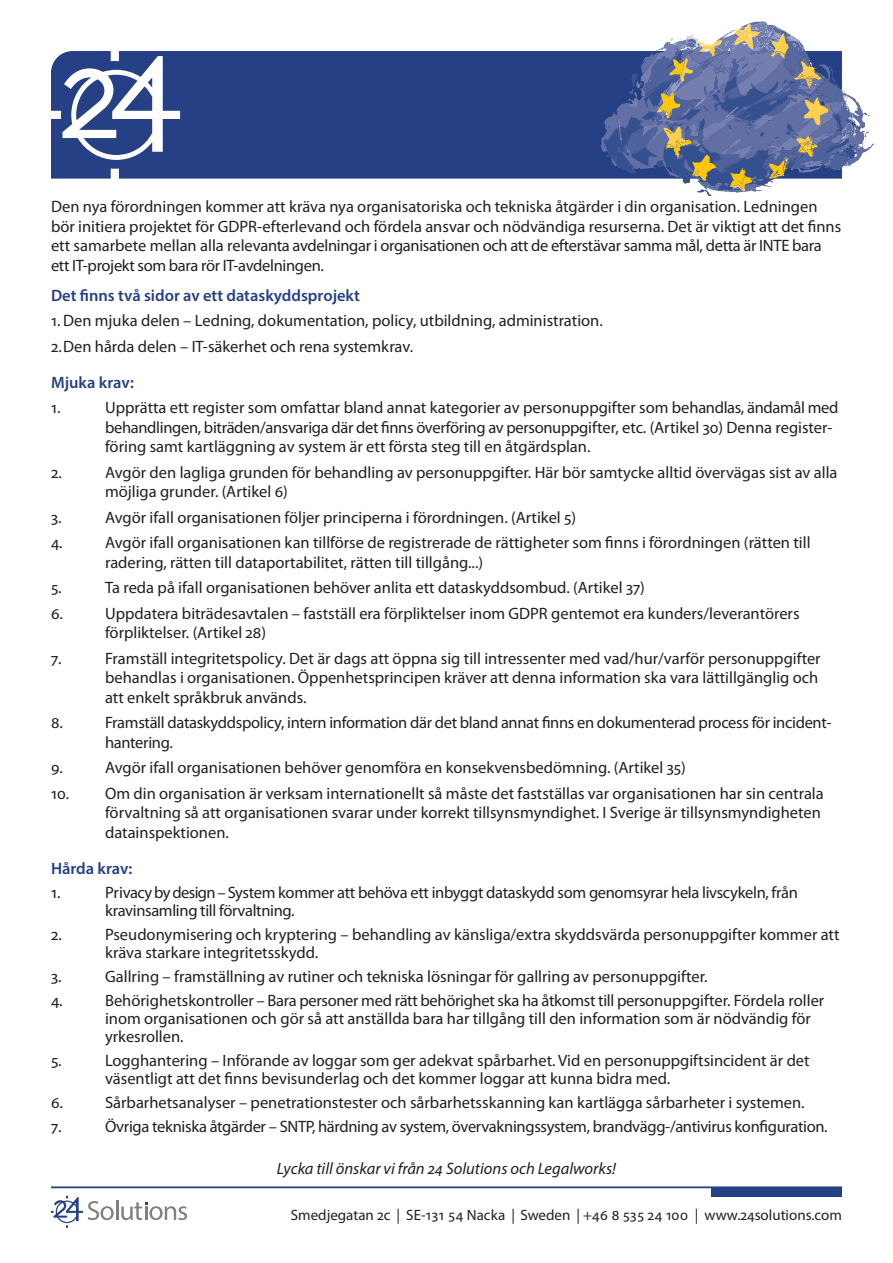
<style>
.page{position:relative;width:893px;height:1263px;background:#fff}
.page>*{position:absolute;margin:0;border:0;box-sizing:border-box;transform-origin:0 0}
.Punkt-lista{font:16.5px/19.5px "Myriad Pro";color:#231f20}
.Underrubrik{font:16.5px/19.5px "Myriad Pro";color:#231f20}
.Punkt-lista-2{font:16.5px/19.5px "Myriad Pro";letter-spacing:-.02em;color:#231f20}
.Underrubrik-2{font:600 16.5px "Myriad Pro";color:#264085}
.t1{font:italic 16.5px "Myriad Pro";color:#231f20}
.t2{font:15px "Myriad Pro";color:#231f20}
</style>
<div class="page">
<svg style="left:51px;top:51px;width:791px;height:128px;background:#3c528e"></svg>
<hr style="left:51px;top:1186px;width:791px;height:2px;background:#264085">
<div style="left:712px;top:1187px;width:130px;height:10px;background:#264085"></div>
<svg style="left:51px;top:1196px;width:63px;height:32px"></svg>
<hr style="left:116px;top:1200px;width:2px;height:20px;background:#7e8083">
<svg style="left:121px;top:1202px;width:66px;height:18px"></svg>
<svg style="left:643px;top:21px;width:151px;height:100px;background:#838caa"></svg>
<p class="Underrubrik" style="left:51px;top:197px;width:792px">Den nya förordningen kommer att kräva nya organisatoriska och tekniska åtgärder i din organisation. Ledningen bör initiera projektet för GDPR-efterlevand och fördela ansvar och nödvändiga resurserna. Det är viktigt att det finns ett samarbete mellan alla relevanta avdelningar i organisationen och att de efterstävar samma mål, detta är INTE bara ett IT-projekt som bara rör IT-avdelningen.</p>
<p class="Underrubrik-2" style="left:51px;top:285px;width:310px">Det finns två sidor av ett dataskyddsprojekt</p>
<p class="Punkt-lista" style="left:51px;top:311px;width:553px">1. Den mjuka delen – Ledning, dokumentation, policy, utbildning, administration.</p>
<p class="Punkt-lista" style="left:51px;top:336px;width:364px">2.Den hårda delen – IT-säkerhet och rena systemkrav.</p>
<p class="Underrubrik-2" style="left:51px;top:372px;width:84px">Mjuka krav:</p>
<p class="Punkt-lista" style="left:51px;top:398px;width:11px">1.</p>
<p class="Punkt-lista" style="left:105px;top:398px;width:735px">Upprätta ett register som omfattar bland annat kategorier av personuppgifter som behandlas, ändamål med behandlingen, biträden/ansvariga där det finns överföring av personuppgifter, etc. (Artikel 30) Denna register&shy;föring samt kartläggning av system är ett första steg till en åtgärdsplan.</p>
<p class="Punkt-lista" style="left:51px;top:462px;width:12px">2.</p>
<p class="Punkt-lista" style="left:105px;top:462px;width:734px">Avgör den lagliga grunden för behandling av personuppgifter. Här bör samtycke alltid övervägas sist av alla möjliga grunder. (Artikel 6)</p>
<p class="Punkt-lista" style="left:51px;top:507px;width:12px">3.</p>
<p class="Punkt-lista" style="left:105px;top:507px;width:473px">Avgör ifall organisationen följer principerna i förordningen. (Artikel 5)</p>
<p class="Punkt-lista" style="left:51px;top:533px;width:13px">4.</p>
<p class="Punkt-lista" style="left:105px;top:533px;width:707px">Avgör ifall organisationen kan tillförse de registrerade de rättigheter som finns i förordningen (rätten till radering, rätten till dataportabilitet, rätten till tillgång...)</p>
<p class="Punkt-lista" style="left:51px;top:578px;width:12px">5.</p>
<p class="Punkt-lista" style="left:105px;top:578px;width:541px">Ta reda på ifall organisationen behöver anlita ett dataskyddsombud. (Artikel 37)</p>
<p class="Punkt-lista" style="left:51px;top:603px;width:13px">6.</p>
<p class="Punkt-lista" style="left:105px;top:603px;width:696px">Uppdatera biträdesavtalen – fastställ era förpliktelser inom GDPR gentemot era kunders/leverantörers förpliktelser. (Artikel 28)</p>
<p class="Punkt-lista" style="left:51px;top:648px;width:12px">7.</p>
<p class="Punkt-lista" style="left:105px;top:648px;width:717px">Framställ integritetspolicy. Det är dags att öppna sig till intressenter med vad/hur/varför personuppgifter behandlas i organisationen. Öppenhetsprincipen kräver att denna information ska vara lättillgänglig och att enkelt språkbruk används.</p>
<p class="Punkt-lista" style="left:51px;top:713px;width:13px">8.</p>
<p class="Punkt-lista-2" style="left:105px;top:713px;width:728px">Framställ dataskyddspolicy, intern information där det bland annat finns en dokumenterad process för incident&shy;hantering.</p>
<p class="Punkt-lista" style="left:51px;top:758px;width:13px">9.</p>
<p class="Punkt-lista" style="left:105px;top:758px;width:582px">Avgör ifall organisationen behöver genomföra en konsekvensbedömning. (Artikel 35)</p>
<p class="Punkt-lista" style="left:105px;top:783px;width:720px;text-indent:-54px">10. Om din organisation är verksam internationellt så måste det fastställas var organisationen har sin centrala förvaltning så att organisationen svarar under korrekt tillsynsmyndighet. I Sverige är tillsynsmyndigheten datainspektionen.</p>
<p class="Underrubrik-2" style="left:51px;top:858px;width:83px">Hårda krav:</p>
<p class="Punkt-lista" style="left:51px;top:882px;width:11px">1.</p>
<p class="Punkt-lista-2" style="left:105px;top:883px;width:694px;line-height:18px">Privacy by design – System kommer att behöva ett inbyggt dataskydd som genomsyrar hela livscykeln, från kravinsamling till förvaltning.</p>
<p class="Punkt-lista" style="left:51px;top:924px;width:12px">2.</p>
<p class="Punkt-lista" style="left:105px;top:925px;width:736px;line-height:18px">Pseudonymisering och kryptering – behandling av känsliga/extra skyddsvärda personuppgifter kommer att kräva starkare integritetsskydd.</p>
<p class="Punkt-lista" style="left:51px;top:966px;width:12px">3.</p>
<p class="Punkt-lista" style="left:105px;top:966px;width:604px">Gallring – framställning av rutiner och tekniska lösningar för gallring av personuppgifter.</p>
<p class="Punkt-lista" style="left:51px;top:990px;width:13px">4.</p>
<p class="Punkt-lista" style="left:105px;top:991px;width:721px;line-height:18px">Behörighetskontroller – Bara personer med rätt behörighet ska ha åtkomst till personuppgifter. Fördela roller inom organisationen och gör så att anställda bara har tillgång till den information som är nödvändig för yrkesrollen.</p>
<p class="Punkt-lista" style="left:51px;top:1050px;width:12px">5.</p>
<p class="Punkt-lista" style="left:105px;top:1051px;width:706px;line-height:18px">Logghantering – Införande av loggar som ger adekvat spårbarhet. Vid en personuppgiftsincident är det väsentligt att det finns bevisunderlag och det kommer loggar att kunna bidra med.</p>
<p class="Punkt-lista" style="left:51px;top:1092px;width:13px">6.</p>
<p class="Punkt-lista" style="left:105px;top:1092px;width:701px">Sårbarhetsanalyser – penetrationstester och sårbarhetsskanning kan kartlägga sårbarheter i systemen.</p>
<p class="Punkt-lista" style="left:51px;top:1116px;width:12px">7.</p>
<p class="Punkt-lista-2" style="left:105px;top:1116px;width:724px">Övriga tekniska åtgärder – SNTP, härdning av system, övervakningssystem, brandvägg-/antivirus konfiguration.</p>
<p class="t1" style="left:277px;top:1158px;width:341px">Lycka till önskar vi från 24 Solutions och Legalworks!</p>
<p class="t2" style="left:291px;top:1205px;width:553px">Smedjegatan 2c | SE-131 54 Nacka | Sweden | +46 8 535 24 100 | www.24solutions.com</p>
</div>
